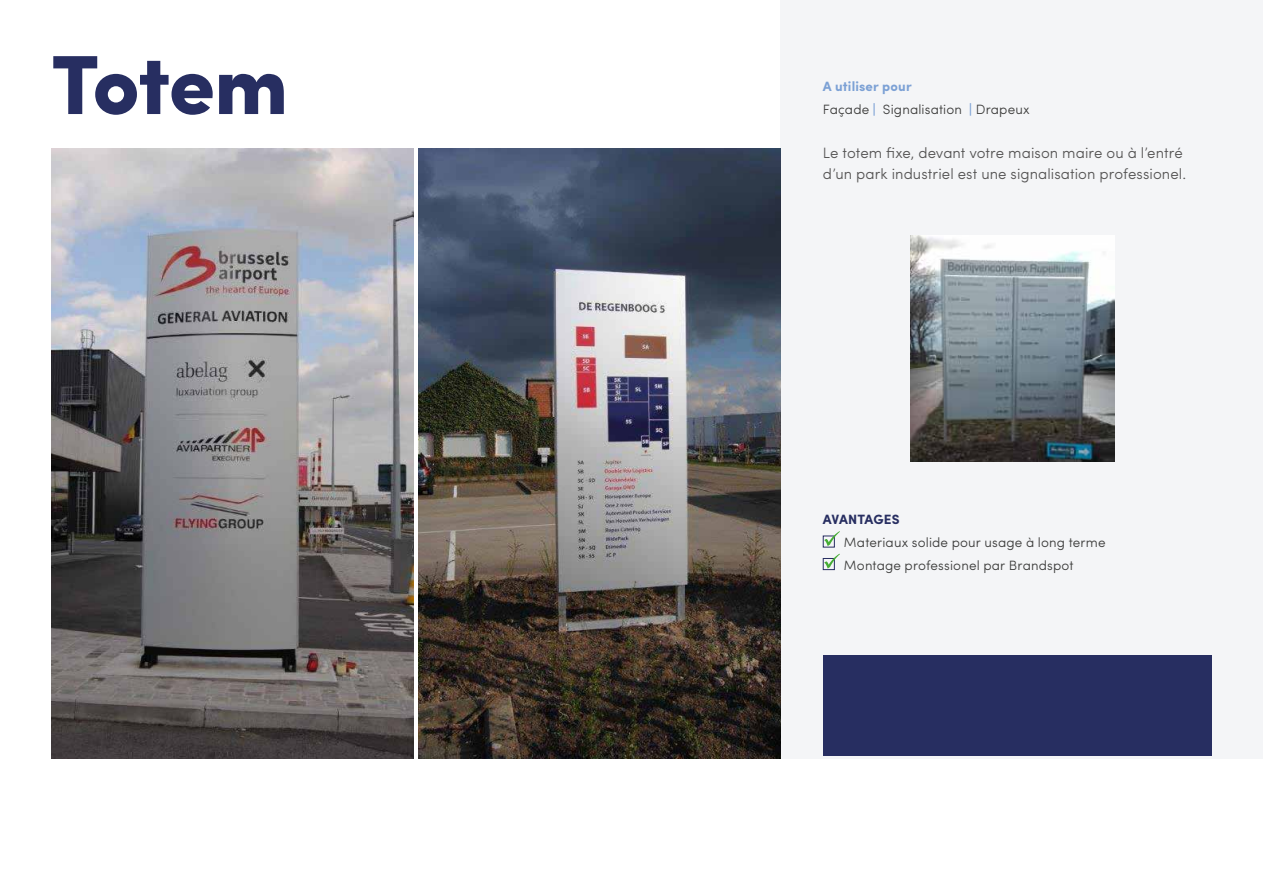
<style>
.page{position:relative;width:1263px;height:893px;background:#fff}
.page>*{position:absolute;margin:0;border:0;box-sizing:border-box;transform-origin:0 0}
.t1{font:900 84px "Sofia Pro";letter-spacing:-.015em;color:#272e61}
.t2{font:300 15px/21px "Sofia Pro";letter-spacing:.005em;color:#555454}
.t3{font:300 13.5px/22.5px "Sofia Pro";letter-spacing:.01em;color:#3c3c3b}
.t4{font:700 13.5px "Sofia Pro";letter-spacing:.01em;color:#7ca1d5}
.t5{font:700 13.5px "Sofia Pro";letter-spacing:-.005em;color:#272e61}
.s1{font-weight:900;color:#7ca1d5}
</style>
<div class="page">
<div style="left:780px;top:0;width:483px;height:758px;background:#f4f5f7"></div>
<svg style="left:823px;top:536px;width:12px;height:11px"></svg>
<svg style="left:824px;top:531px;width:16px;height:15px"></svg>
<svg style="left:823px;top:558px;width:12px;height:12px"></svg>
<svg style="left:824px;top:554px;width:16px;height:15px"></svg>
<img style="left:911px;top:236px;width:203px;height:225px">
<div style="left:823px;top:655px;width:389px;height:101px;background:#272e61"></div>
<img style="left:52px;top:149px;width:361px;height:609px">
<img style="left:419px;top:149px;width:361px;height:609px">
<h1 class="t1" style="left:51px;top:18px;width:239px">Totem</h1>
<p class="t4" style="left:823px;top:76px;width:90px">A utiliser pour</p>
<p class="t3" style="left:823px;top:97px;width:208px">Façade <span class="s1">|</span> Signalisation <span class="s1">|</span> Drapeux</p>
<p class="t2" style="left:823px;top:141px;width:365px">Le totem fixe, devant votre maison maire ou à l’entré d’un park industriel est une signalisation professionel.</p>
<p class="t5" style="left:823px;top:509px;width:78px">AVANTAGES</p>
<p class="t3" style="left:844px;top:531px;width:263px">Materiaux solide pour usage à long terme<br>Montage professionel par Brandspot</p>
</div>
